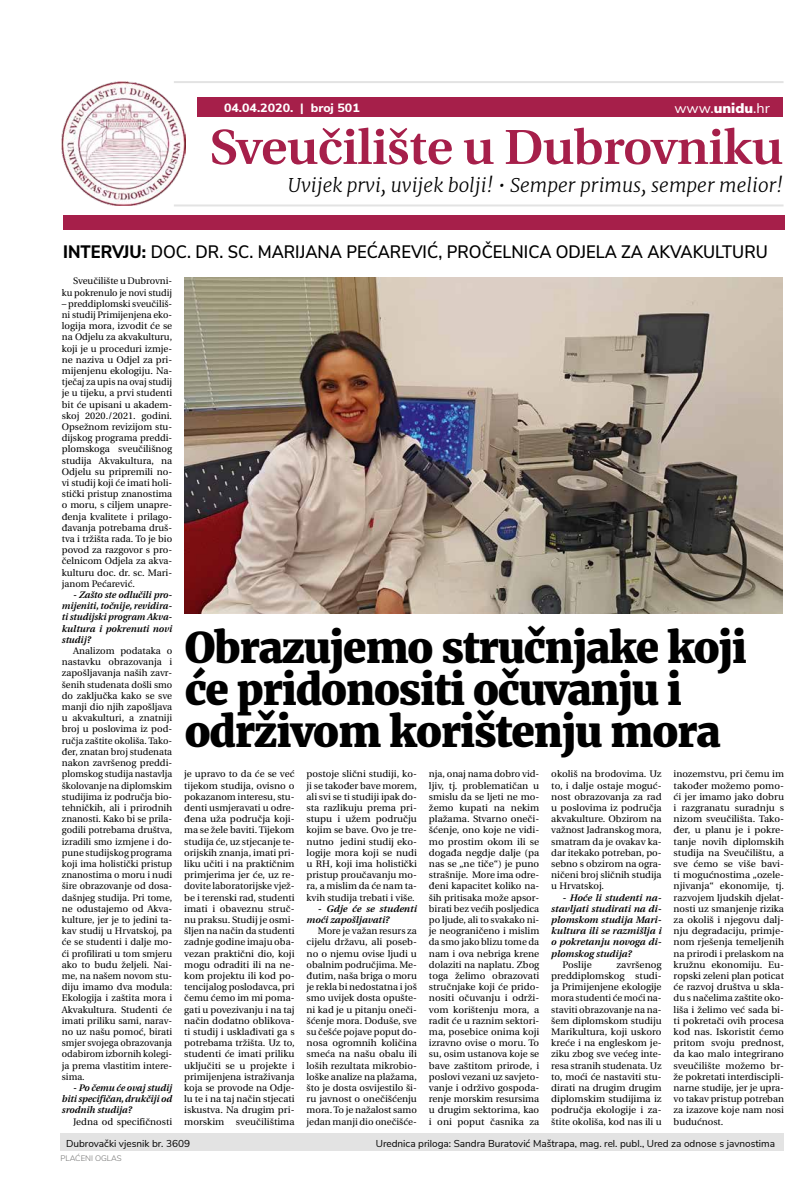
<style>
.page{position:relative;width:811px;height:1191px;background:#fff}
.page>*{position:absolute;margin:0;border:0;box-sizing:border-box;transform-origin:0 0}
.t1{font:600 49px "Utopia";letter-spacing:-.01em;color:#a61f4a;scale:1.04 1}
.t2{font:900 41.9px/41.9px "Merriweather";letter-spacing:-.03em;color:#000}
.t3{font:italic 300 19px "Merriweather";color:#000}
.t4{font:600 18px "Nunito Sans";color:#000;scale:.92 1}
.t5{font:14px "Nunito Sans";color:#fff}
.t6{font:800 12px "Nunito Sans";color:#fff;scale:1.04 1}
.t7{font:10px "Nunito Sans";color:#000}
.t8{font:9.5px/11.2px "Utopia";color:#000;text-align:justify}
.t9{font:9.5px/11.2px "Utopia";color:#000;text-align:justify;scale:1.04 1}
.t10{font:italic 600 9.5px/11.2px "Utopia";color:#000;text-align:justify}
.t11{font:italic 600 9.5px/11.2px "Utopia";color:#000;scale:1.04 1}
.t12{font:300 8px "Nunito Sans";color:#6f6f6e}
.s1{font-weight:900}
.s2{font-weight:800}
</style>
<div class="page">
<img style="left:61px;top:82px;width:124px;height:124px">
<div style="left:198px;top:97px;width:585px;height:20px;background:#a61f4a"></div>
<hr style="left:174px;top:204px;width:609px;height:2px;background:#e3e3e3">
<hr style="left:174px;top:81px;width:609px;height:2px;background:#e3e3e3">
<div style="left:63px;top:1133px;width:720px;height:17px;background:#e3e3e3"></div>
<div style="left:60px;top:1133px;width:237px;height:17px;background:#e3e3e3"></div>
<div style="left:63px;top:215px;width:721px;height:14px;background:#a61f4a"></div>
<img style="left:185px;top:277px;width:597px;height:336px">
<p class="t6" style="left:224px;top:99px;width:132px">04.04.2020. | broj 501</p>
<h3 class="t5" style="left:674px;top:98px;width:97px">www.<span class="s1">unidu</span>.hr</h3>
<h1 class="t1" style="left:210px;top:120px;width:553px">Sveučilište u Dubrovniku</h1>
<h3 class="t3" style="left:288px;top:172px;width:496px">Uvijek prvi, uvijek bolji! • Semper primus, semper melior!</h3>
<h3 class="t4" style="left:63px;top:238px;width:767px"><span class="s2">INTERVJU:</span> DOC. DR. SC. MARIJANA PEĆAREVIĆ, PROČELNICA ODJELA ZA AKVAKULTURU</h3>
<p class="t8" style="left:62px;top:276px;width:112px;text-align:right">Sveučilište u Dubrovni&shy;ku pokrenulo je novi studij</p>
<p class="t8" style="left:62px;top:298px;width:112px">– preddiplomski sveučiliš&shy;ni studij Primijenjena eko&shy;logija mora, izvodit će se na Odjelu za akvakulturu, koji je u proceduri izmje&shy;ne naziva u Odjel za pri&shy;mijenjenu ekologiju. Na&shy;tječaj za upis na ovaj studij je u tijeku, a prvi studenti bit će upisani u akadem&shy;skoj 2020./2021. godini.<br>Opsežnom revizijom stu&shy;dijskog programa preddi&shy;plomskoga sveučilišnog studija Akvakultura, na Odjelu su pripremili no&shy;vi studij koji će imati holi&shy;stički pristup znanostima o moru, s ciljem unapre&shy;đenja kvalitete i prilago&shy;đavanja potrebama druš&shy;tva i tržišta rada. To je bio povod za razgovor s pro&shy;čelnicom Odjela za akva&shy;kulturu doc. dr. sc. Mari&shy;janom Pećarević.</p>
<p class="t10" style="left:62px;top:589px;width:112px;text-indent:11px">- Zašto ste odlučili pro&shy;mijeniti, točnije, revidira&shy;ti studijski program Akva&shy;kultura i pokrenuti novi studij?</p>
<p class="t8" style="left:62px;top:645px;width:112px;text-indent:11px">Analizom podataka o nastavku obrazovanja i zapošljavanja naših zavr&shy;šenih studenata došli smo do zaključka kako se sve manji dio njih zapošljava u akvakulturi, a znatniji broj u poslovima iz pod&shy;ručja zaštite okoliša. Tako&shy;đer, znatan broj studenata nakon završenog preddi&shy;plomskog studija nastavlja školovanje na diplomskim studijima iz područja bio&shy;tehničkih, ali i prirodnih znanosti. Kako bi se prila&shy;godili potrebama društva, izradili smo izmjene i do&shy;pune studijskog programa koji ima holistički pristup znanostima o moru i nudi šire obrazovanje od dosa&shy;dašnjeg studija. Pri tome, ne odustajemo od Akva&shy;kulture, jer je to jedini ta&shy;kav studij u Hrvatskoj, pa će se studenti i dalje mo&shy;ći profilirati u tom smjeru ako to budu željeli. Nai&shy;me, na našem novom stu&shy;diju imamo dva modula:<br>Ekologija i zaštita mora i Akvakultura. Studenti će imati priliku sami, narav&shy;no uz našu pomoć, birati smjer svojega obrazovanja odabirom izbornih kolegi&shy;ja prema vlastitim intere&shy;sima.</p>
<p class="t10" style="left:62px;top:1082px;width:112px;text-indent:11px">- Po čemu će ovaj studij biti specifičan, drukčiji od srodnih studija?</p>
<p class="t8" style="left:73px;top:1116px;width:100px">Jedna od specifičnosti</p>
<h2 class="t2" style="left:185px;top:626px;width:564px">Obrazujemo stručnjake koji će pridonositi očuvanju i održivom korištenju mora</h2>
<p class="t8" style="left:184px;top:768px;width:112px">je upravo to da će se već tijekom studija, ovisno o pokazanom interesu, stu&shy;denti usmjeravati u odre&shy;đena uža područja koji&shy;ma se žele baviti. Tijekom studija će, uz stjecanje te&shy;orijskih znanja, imati pri&shy;liku učiti i na praktičnim primjerima jer će, uz re&shy;dovite laboratorijske vjež&shy;be i terenski rad, studenti imati i obaveznu struč&shy;nu praksu. Studij je osmi&shy;šljen na način da studenti zadnje godine imaju oba&shy;vezan praktični dio, koji mogu odraditi ili na ne&shy;kom projektu ili kod po&shy;tencijalog poslodavca, pri čemu ćemo im mi poma&shy;gati u povezivanju i na taj način dodatno oblikova&shy;ti studij i usklađivati ga s potrebama tržišta. Uz to, studenti će imati priliku uključiti se u projekte i primijenjena istraživanja koja se provode na Odje&shy;lu te i na taj način stjecati iskustva. Na drugim pri&shy;morskim sveučilištima</p>
<p class="t8" style="left:306px;top:768px;width:112px">postoje slični studiji, ko&shy;ji se također bave morem, ali svi se ti studiji ipak do&shy;sta razlikuju prema pri&shy;stupu i užem području kojim se bave. Ovo je tre&shy;nutno jedini studij eko&shy;logije mora koji se nudi u RH, koji ima holistički pristup proučavanju mo&shy;ra, a mislim da će nam ta&shy;kvih studija trebati i više.</p>
<p class="t11" style="left:306px;top:903px;width:108px;text-indent:11px">- Gdje će se studenti moći zapošljavati?</p>
<p class="t8" style="left:306px;top:925px;width:112px;text-indent:11px">More je važan resurs za cijelu državu, ali poseb&shy;no o njemu ovise ljudi u obalnim područjima. Me&shy;đutim, naša briga o moru je rekla bi nedostatna i još smo uvijek dosta opušte&shy;ni kad je u pitanju oneči&shy;šćenje mora. Doduše, sve su češće pojave poput do&shy;nosa ogromnih količina smeća na našu obalu ili loših rezultata mikrobio&shy;loške analize na plažama, što je dosta osvijestilo ši&shy;ru javnost o onečišćenju mora. To je nažalost samo jedan manji dio onečišće-</p>
<p class="t8" style="left:429px;top:768px;width:112px">nja, onaj nama dobro vid&shy;ljiv, tj. problematičan u smislu da se ljeti ne mo&shy;žemo kupati na nekim plažama. Stvarno oneči&shy;šćenje, ono koje ne vidi&shy;mo prostim okom ili se događa negdje dalje (pa nas se „ne tiče“) je puno strašnije. More ima odre&shy;đeni kapacitet koliko na&shy;ših pritisaka može apsor&shy;birati bez većih posljedica po ljude, ali to svakako ni&shy;je neograničeno i mislim da smo jako blizu tome da nam i ova nebriga krene dolaziti na naplatu. Zbog toga želimo obrazovati stručnjake koji će prido&shy;nositi očuvanju i održi&shy;vom korištenju mora, a radit će u raznim sektori&shy;ma, posebice onima koji izravno ovise o moru. To su, osim ustanova koje se bave zaštitom prirode, i poslovi vezani uz savjeto&shy;vanje i održivo gospoda&shy;renje morskim resursima u drugim sektorima, kao i oni poput časnika za</p>
<p class="t9" style="left:551px;top:768px;width:108px">okoliš na brodovima. Uz to, i dalje ostaje moguć&shy;nost obrazovanja za rad u poslovima iz područja akvakulture. Obzirom na važnost Jadranskog mora, smatram da je ovakav ka&shy;dar itekako potreban, po&shy;sebno s obzirom na ogra&shy;ničeni broj sličnih studija u Hrvatskoj.</p>
<p class="t11" style="left:551px;top:892px;width:108px;text-align:justify;text-indent:11px">- Hoće li studenti na&shy;stavljati studirati na di&shy;plomskom studija Mari&shy;kultura ili se razmišlja i o pokretanju novoga di&shy;plomskog studija?</p>
<p class="t9" style="left:562px;top:959px;width:30px">Poslije</p>
<p class="t9" style="left:551px;top:959px;width:108px;text-indent:65px">završenog preddiplomskog studi&shy;ja Primijenjene ekologije mora studenti će moći na&shy;staviti obrazovanje na na&shy;šem diplomskom studiju Marikultura, koji uskoro kreće i na engleskom je&shy;ziku zbog sve većeg inte&shy;resa stranih studenata. Uz to, moći će nastaviti stu&shy;dirati na drugim drugim diplomskim studijima iz područja ekologije i za&shy;štite okoliša, kod nas ili u</p>
<p class="t8" style="left:673px;top:768px;width:112px">inozemstvu, pri čemu im također možemo pomo&shy;ći jer imamo jako dobru i razgranatu suradnju s nizom sveučilišta. Tako&shy;đer, u planu je i pokre&shy;tanje novih diplomskih studija na Sveučilištu, a sve ćemo se više bavi&shy;ti mogućnostima „ozele&shy;njivanja“ ekonomije, tj. razvojem ljudskih djelat&shy;nosti uz smanjenje rizika za okoliš i njegovu dalj&shy;nju degradaciju, primje&shy;nom rješenja temeljenih na prirodi i prelaskom na kružnu ekonomiju. Eu&shy;ropski zeleni plan poticat će razvoj društva u skla&shy;du s načelima zaštite oko&shy;liša i želimo već sada bi&shy;ti pokretači ovih procesa kod nas. Iskoristit ćemo pritom svoju prednost, da kao malo integrirano sveučilište možemo br&shy;že pokretati interdiscipli&shy;narne studije, jer je upra&shy;vo takav pristup potreban za izazove koje nam nosi budućnost.</p>
<p class="t7" style="left:66px;top:1136px;width:125px">Dubrovački vjesnik br. 3609</p>
<p class="t12" style="left:60px;top:1152px;width:63px">PLAĆENI OGLAS</p>
<p class="t7" style="left:376px;top:1136px;width:401px">Urednica priloga: Sandra Buratović Maštrapa, mag. rel. publ., Ured za odnose s javnostima</p>
</div>
